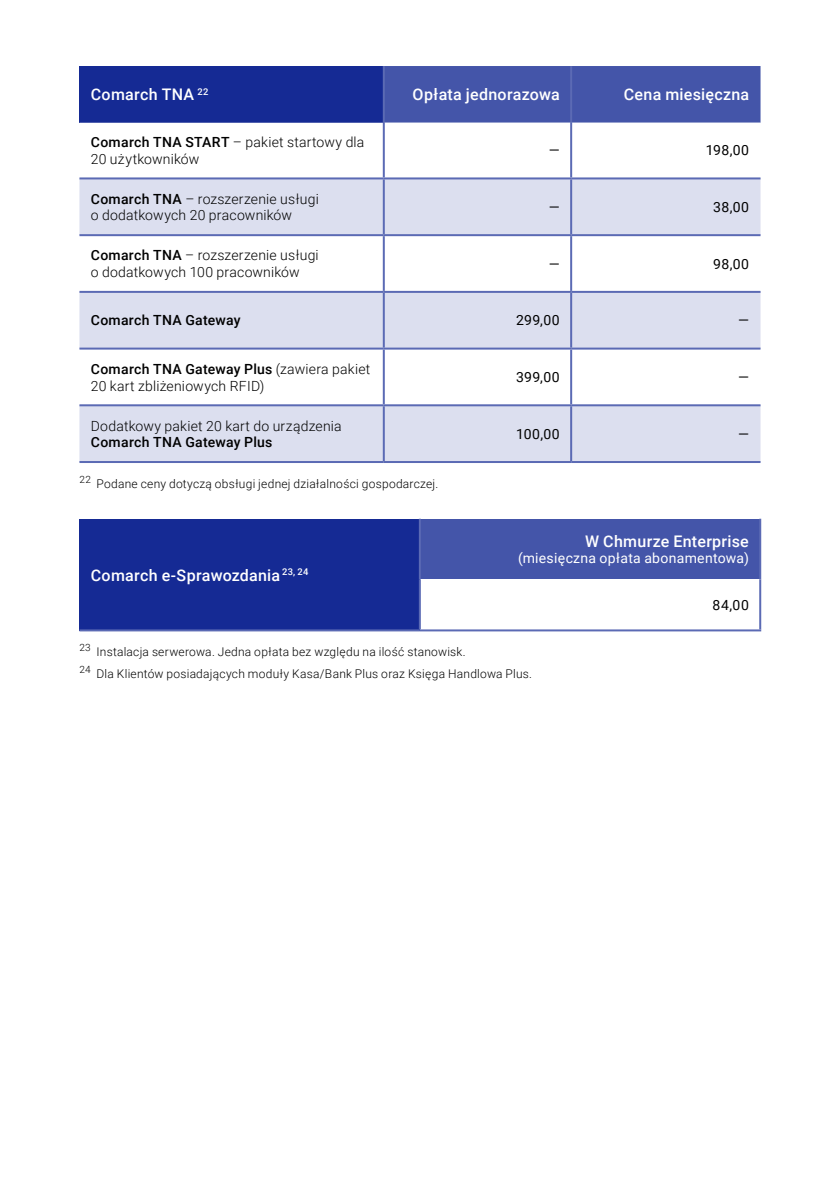
<style>
.page{position:relative;width:840px;height:1191px;background:#fff}
.page>*{position:absolute;margin:0;border:0;box-sizing:border-box;transform-origin:0 0}
.t1{font:500 16px "Roboto";letter-spacing:.02em;color:#fff}
.t2{font:300 14px/16.8px "Roboto";letter-spacing:.015em;color:#000}
.t3{font:14px "Roboto";letter-spacing:.03em;color:#000}
.t4{font:500 14px "Roboto";letter-spacing:.02em;color:#000}
.t5{font:14px "Roboto";letter-spacing:.02em;color:#fff}
.t6{font:300 12px/21.6px "Roboto";letter-spacing:.02em;color:#000}
.s1{font-weight:500}
</style>
<div class="page">
<div style="left:79px;top:66px;width:304px;height:57px;background:#152a94"></div>
<div style="left:384px;top:66px;width:376px;height:57px;background:#4455a9"></div>
<svg style="left:79px;top:179px;width:681px;height:282px;fill:#dcdfef"></svg>
<hr style="left:382px;top:66px;width:2px;height:57px;background:#5b6ab4">
<hr style="left:570px;top:66px;width:2px;height:57px;background:#5b6ab4">
<hr style="left:570px;top:123px;width:2px;height:54px;background:#5b6ab4">
<hr style="left:570px;top:236px;width:2px;height:55px;background:#5b6ab4">
<hr style="left:570px;top:349px;width:2px;height:55px;background:#5b6ab4">
<hr style="left:571px;top:177px;width:189px;height:2px;background:#5b6ab4">
<hr style="left:570px;top:179px;width:2px;height:55px;background:#5b6ab4">
<hr style="left:571px;top:234px;width:189px;height:2px;background:#5b6ab4">
<hr style="left:382px;top:236px;width:2px;height:55px;background:#5b6ab4">
<hr style="left:571px;top:291px;width:189px;height:2px;background:#5b6ab4">
<hr style="left:570px;top:293px;width:2px;height:54px;background:#5b6ab4">
<hr style="left:382px;top:349px;width:2px;height:55px;background:#5b6ab4">
<hr style="left:571px;top:347px;width:189px;height:2px;background:#5b6ab4">
<hr style="left:571px;top:404px;width:189px;height:2px;background:#5b6ab4">
<hr style="left:570px;top:406px;width:2px;height:55px;background:#5b6ab4">
<hr style="left:571px;top:461px;width:189px;height:2px;background:#5b6ab4">
<hr style="left:382px;top:123px;width:2px;height:54px;background:#5b6ab4">
<hr style="left:79px;top:177px;width:304px;height:2px;background:#5b6ab4">
<hr style="left:79px;top:234px;width:304px;height:2px;background:#5b6ab4">
<hr style="left:383px;top:177px;width:188px;height:2px;background:#5b6ab4">
<hr style="left:382px;top:179px;width:2px;height:55px;background:#5b6ab4">
<hr style="left:383px;top:234px;width:188px;height:2px;background:#5b6ab4">
<hr style="left:383px;top:291px;width:188px;height:2px;background:#5b6ab4">
<hr style="left:383px;top:347px;width:188px;height:2px;background:#5b6ab4">
<hr style="left:383px;top:404px;width:188px;height:2px;background:#5b6ab4">
<hr style="left:383px;top:461px;width:188px;height:2px;background:#5b6ab4">
<hr style="left:79px;top:291px;width:304px;height:2px;background:#5b6ab4">
<hr style="left:382px;top:293px;width:2px;height:54px;background:#5b6ab4">
<hr style="left:79px;top:347px;width:304px;height:2px;background:#5b6ab4">
<hr style="left:79px;top:404px;width:304px;height:2px;background:#5b6ab4">
<hr style="left:382px;top:406px;width:2px;height:55px;background:#5b6ab4">
<hr style="left:79px;top:461px;width:304px;height:2px;background:#5b6ab4">
<div style="left:79px;top:519px;width:340px;height:111px;background:#152a94"></div>
<div style="left:419px;top:519px;width:340px;height:60px;background:#4455a9"></div>
<hr style="left:79px;top:629px;width:340px;height:2px;background:#5b6ab4">
<hr style="left:418px;top:579px;width:2px;height:50px;background:#5b6ab4">
<hr style="left:758px;top:579px;width:2px;height:50px;background:#5b6ab4">
<hr style="left:419px;top:629px;width:341px;height:2px;background:#5b6ab4">
<hr style="left:418px;top:519px;width:2px;height:60px;background:#5b6ab4">
<hr style="left:758px;top:519px;width:2px;height:60px;background:#5b6ab4">
<p class="t1" style="left:91px;top:83px;width:119px">Comarch TNA <sup>22</sup></p>
<p class="t1" style="left:412px;top:83px;width:149px">Opłata jednorazowa</p>
<p class="t1" style="left:623px;top:83px;width:127px">Cena miesięczna</p>
<p class="t2" style="left:91px;top:133px;width:275px"><span class="s1">Comarch TNA START</span> – pakiet startowy dla<br>20 użytkowników</p>
<p class="t3" style="left:548px;top:141px;width:12px">—</p>
<p class="t3" style="left:705px;top:141px;width:45px">198,00</p>
<p class="t2" style="left:91px;top:190px;width:229px"><span class="s1">Comarch TNA</span> – rozszerzenie usługi o dodatkowych 20 pracowników</p>
<p class="t2" style="left:91px;top:246px;width:229px"><span class="s1">Comarch TNA</span> – rozszerzenie usługi o dodatkowych 100 pracowników</p>
<p class="t3" style="left:548px;top:197px;width:12px">—</p>
<p class="t3" style="left:712px;top:197px;width:37px">38,00</p>
<p class="t3" style="left:548px;top:254px;width:12px">—</p>
<p class="t3" style="left:712px;top:254px;width:37px">98,00</p>
<p class="t4" style="left:91px;top:311px;width:151px">Comarch TNA Gateway</p>
<p class="t3" style="left:515px;top:311px;width:45px">299,00</p>
<p class="t3" style="left:737px;top:311px;width:12px">—</p>
<p class="t2" style="left:91px;top:360px;width:281px"><span class="s1">Comarch TNA Gateway Plus</span> (zawiera pakiet<br>20 kart zbliżeniowych RFID)</p>
<p class="t3" style="left:516px;top:367px;width:45px">399,00</p>
<p class="t3" style="left:737px;top:367px;width:12px">—</p>
<p class="t2" style="left:91px;top:416px;width:252px">Dodatkowy pakiet 20 kart do urządzenia</p>
<p class="t4" style="left:91px;top:432px;width:183px">Comarch TNA Gateway Plus</p>
<p class="t3" style="left:516px;top:424px;width:45px">100,00</p>
<p class="t3" style="left:737px;top:424px;width:12px">—</p>
<p class="t6" style="left:79px;top:472px;width:360px"><sup>22</sup> Podane ceny dotyczą obsługi jednej działalności gospodarczej.</p>
<p class="t1" style="left:584px;top:530px;width:165px">W Chmurze Enterprise</p>
<p class="t5" style="left:518px;top:548px;width:232px">(miesięczna opłata abonamentowa)</p>
<p class="t3" style="left:712px;top:595px;width:38px">84,00</p>
<p class="t6" style="left:79px;top:641px;width:454px"><sup>23</sup> Instalacja serwerowa. Jedna opłata bez względu na ilość stanowisk.<br><sup>24</sup> Dla Klientów posiadających moduły Kasa/Bank Plus oraz Księga Handlowa Plus.</p>
<p class="t1" style="left:91px;top:563px;width:219px">Comarch e-Sprawozdania <sup>23,</sup> <sup>24</sup></p>
</div>
